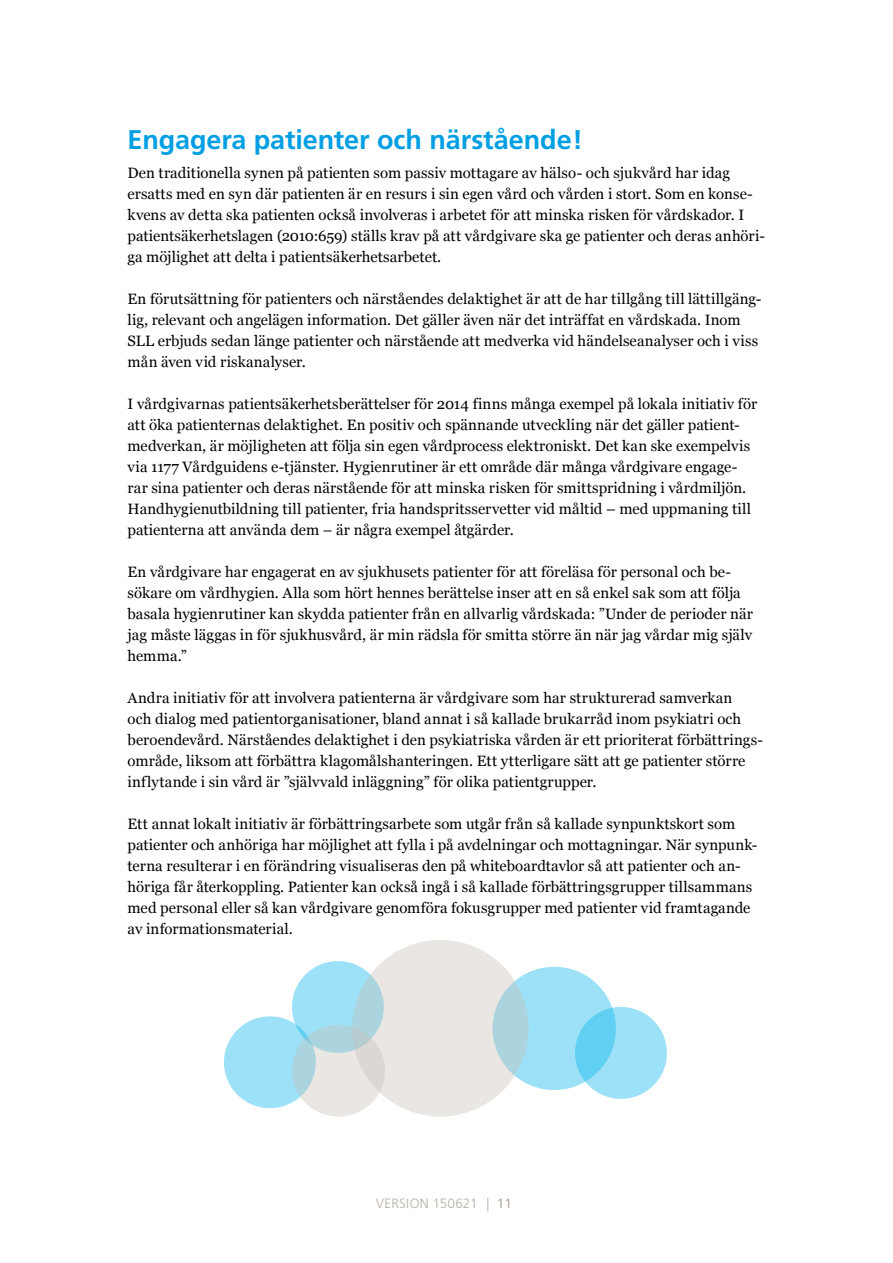
<style>
.page{position:relative;width:893px;height:1263px;background:#fff}
.page>*{position:absolute;margin:0;border:0;box-sizing:border-box;transform-origin:0 0}
.t1{font:700 27px "Frutiger";letter-spacing:-.005em;color:#009fe3}
.t2{font:15px/21px "Georgia";letter-spacing:.005em;color:#000}
.t3{font:300 13.5px "Frutiger SLLOTF";letter-spacing:.015em;color:#b5aea5}
.s1{font-weight:400}
</style>
<div class="page">
<div style="left:292px;top:961px;width:92px;height:92px;background:#9ce1f7;border-radius:50%"></div>
<div style="left:493px;top:967px;width:123px;height:123px;background:#9ce1f7;border-radius:50%"></div>
<svg style="left:352px;top:940px;width:177px;height:176px;background:#dfe3e2"></svg>
<div style="left:224px;top:1016px;width:92px;height:92px;background:#9ce1f7;border-radius:50%"></div>
<svg style="left:575px;top:1007px;width:92px;height:92px;background:#8adbf5"></svg>
<svg style="left:292px;top:1025px;width:93px;height:91px;background:#d2ddde"></svg>
<h1 class="t1" style="left:128px;top:123px;width:457px">Engagera patienter och närstående!</h1>
<p class="t2" style="left:128px;top:163px;width:639px">Den traditionella synen på patienten som passiv mottagare av hälso- och sjukvård har idag ersatts med en syn där patienten är en resurs i sin egen vård och vården i stort. Som en konse&shy;kvens av detta ska patienten också involveras i arbetet för att minska risken för vårdskador. I patientsäkerhetslagen (2010:659) ställs krav på att vårdgivare ska ge patienter och deras anhöri&shy;ga möjlighet att delta i patientsäkerhetsarbetet.</p>
<p class="t2" style="left:128px;top:289px;width:635px">En förutsättning för patienters och närståendes delaktighet är att de har tillgång till lättillgäng&shy;lig, relevant och angelägen information. Det gäller även när det inträffat en vårdskada. Inom SLL erbjuds sedan länge patienter och närstående att medverka vid händelseanalyser och i viss mån även vid riskanalyser.</p>
<p class="t2" style="left:128px;top:394px;width:631px">I vårdgivarnas patientsäkerhetsberättelser för 2014 finns många exempel på lokala initiativ för att öka patienternas delaktighet. En positiv och spännande utveckling när det gäller patient&shy;medverkan, är möjligheten att följa sin egen vårdprocess elektroniskt. Det kan ske exempelvis via 1177 Vårdguidens e-tjänster. Hygienrutiner är ett område där många vårdgivare engage&shy;rar sina patienter och deras närstående för att minska risken för smittspridning i vårdmiljön.<br>Handhygienutbildning till patienter, fria handspritsservetter vid måltid – med uppmaning till patienterna att använda dem – är några exempel åtgärder.</p>
<p class="t2" style="left:128px;top:562px;width:627px">En vårdgivare har engagerat en av sjukhusets patienter för att föreläsa för personal och be&shy;sökare om vårdhygien. Alla som hört hennes berättelse inser att en så enkel sak som att följa basala hygienrutiner kan skydda patienter från en allvarlig vårdskada: ”Under de perioder när jag måste läggas in för sjukhusvård, är min rädsla för smitta större än när jag vårdar mig själv hemma.”</p>
<p class="t2" style="left:128px;top:688px;width:637px">Andra initiativ för att involvera patienterna är vårdgivare som har strukturerad samverkan<br>och dialog med patientorganisationer, bland annat i så kallade brukarråd inom psykiatri och beroendevård. Närståendes delaktighet i den psykiatriska vården är ett prioriterat förbättrings&shy;område, liksom att förbättra klagomålshanteringen. Ett ytterligare sätt att ge patienter större inflytande i sin vård är ”självvald inläggning” för olika patientgrupper.</p>
<p class="t2" style="left:128px;top:814px;width:631px">Ett annat lokalt initiativ är förbättringsarbete som utgår från så kallade synpunktskort som patienter och anhöriga har möjlighet att fylla i på avdelningar och mottagningar. När synpunk&shy;terna resulterar i en förändring visualiseras den på whiteboardtavlor så att patienter och an&shy;höriga får återkoppling. Patienter kan också ingå i så kallade förbättringsgrupper tillsammans med personal eller så kan vårdgivare genomföra fokusgrupper med patienter vid framtagande av informationsmaterial.</p>
<p class="t3" style="left:376px;top:1196px;width:137px">VERSION 150621 | <span class="s1">11</span></p>
</div>
